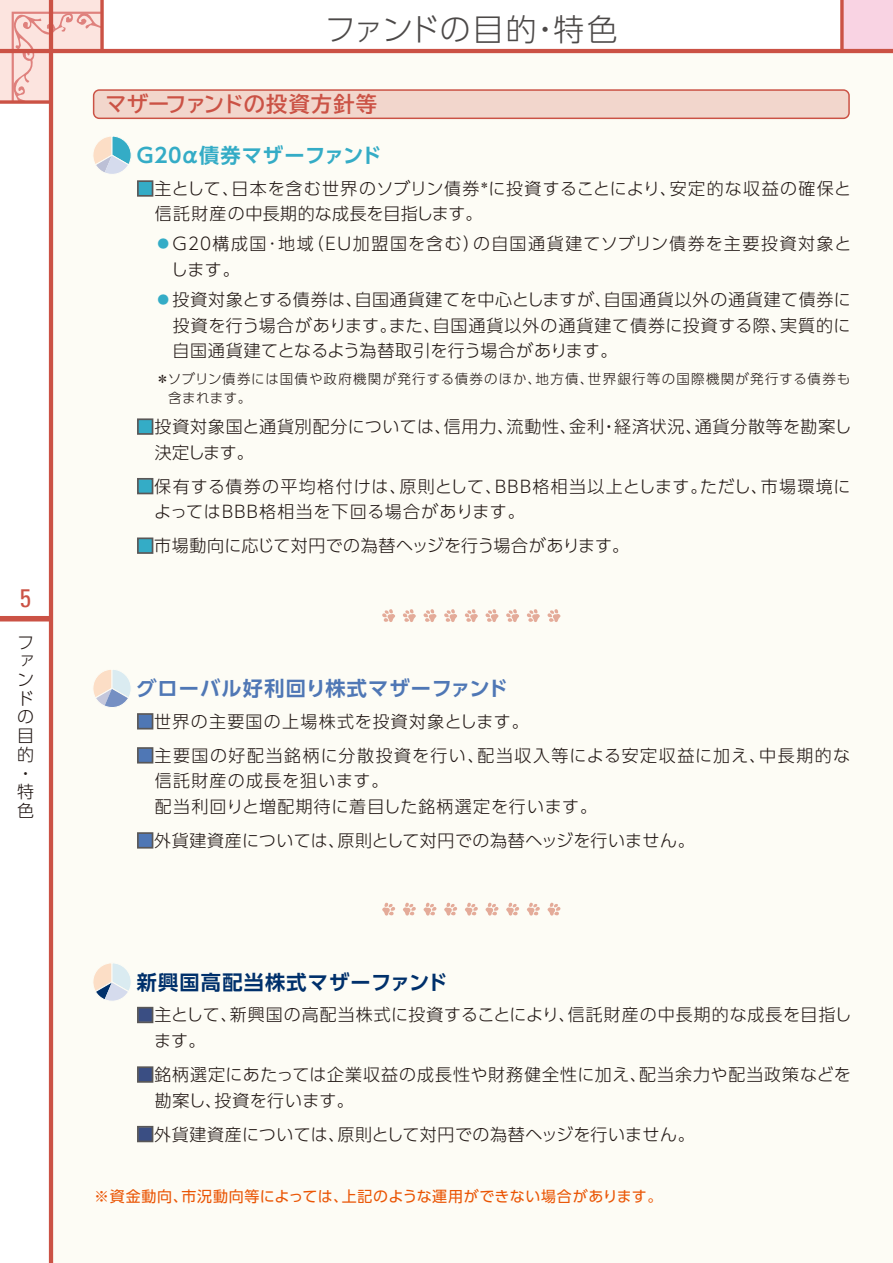
<style>
.page{position:relative;width:893px;height:1263px;background:#fff}
.page>*{position:absolute;margin:0;border:0;box-sizing:border-box;transform-origin:0 0}
.t1{font:30.9px "UD Shin Go Pro Light 90 pv RKSJ H";letter-spacing:.005em;color:#4c4948}
.t2{font:condensed 25.5px "Univers";color:#cb5245}
.t3{font:21.3px "TBUD Go Std Bold 90 pv RKSJ H";letter-spacing:.005em;color:#cb5245}
.t4{font:20.25px "UD Shin Go Pro De Bold 90 pv RKSJ H";letter-spacing:.05em;color:#4f77b5}
.t5{font:20.25px "UD Shin Go Pro De Bold 90 pv RKSJ H";letter-spacing:.06em;color:#00306b}
.t6{font:20.25px "UD Shin Go Pro De Bold 90 pv RKSJ H";letter-spacing:-.06em;color:#34acc6}
.t7{font:16.95px/18.8px "UD Shin Go Pro Light 90 pv RKSJ H";letter-spacing:.04em;color:#221815}
.t8{font:16.95px/25.5px "UD Shin Go Pro Light 90 pv RKSJ H";letter-spacing:.075em;color:#221815}
.t9{font:16.95px "UD Shin Go Pro Light 90 pv RKSJ H";letter-spacing:.02em;color:#221815}
.t10{font:16.95px "UD Shin Go Pro Light 90 pv RKSJ H";letter-spacing:.015em;color:#221815}
.t11{font:15px "UD Shin Go Pro Regular 90 pv RKSJ H";letter-spacing:.045em;color:#ea5504}
.t12{font:13.5px/18.8px "UD Shin Go Pro Light 90 pv RKSJ H";letter-spacing:.095em;color:#221815}
.s1{color:#34acc6}
.s2{color:#4f77b5}
.s3{color:#3a4e83}
</style>
<div class="page">
<div style="left:0;top:0;width:102px;height:102px;background:#fce4df"></div>
<div style="left:842px;top:0;width:51px;height:51px;background:#f9d3e3"></div>
<svg style="left:840px;top:0;width:4px;height:5px"></svg>
<div style="left:51px;top:51px;width:842px;height:1212px;background:#fdfcf5"></div>
<div style="left:0;top:616px;width:51px;height:5px;background:#cb5245"></div>
<hr style="left:49px;top:0;width:4px;height:1263px;background:#cb5245">
<hr style="left:0;top:49px;width:893px;height:4px;background:#cb5245">
<svg style="left:0;top:100px;width:7px;height:4px"></svg>
<svg style="left:100px;top:0;width:4px;height:5px"></svg>
<svg style="left:7px;top:5px;width:843px;height:114px"></svg>
<div style="left:137px;top:180px;width:16px;height:17px;border:2px solid #595757"></div>
<div style="left:137px;top:418px;width:16px;height:17px;border:2px solid #595757"></div>
<div style="left:137px;top:478px;width:16px;height:16px;border:2px solid #595757"></div>
<div style="left:137px;top:537px;width:16px;height:17px;border:2px solid #595757"></div>
<div style="left:137px;top:713px;width:16px;height:16px;border:2px solid #595757"></div>
<div style="left:137px;top:747px;width:16px;height:16px;border:2px solid #595757"></div>
<div style="left:137px;top:832px;width:16px;height:16px;border:2px solid #595757"></div>
<div style="left:137px;top:1007px;width:16px;height:16px;border:2px solid #595757"></div>
<div style="left:137px;top:1066px;width:16px;height:17px;border:2px solid #595757"></div>
<div style="left:137px;top:1126px;width:16px;height:16px;border:2px solid #595757"></div>
<svg style="left:93px;top:136px;width:39px;height:38px"></svg>
<svg style="left:93px;top:963px;width:38px;height:38px"></svg>
<svg style="left:93px;top:670px;width:38px;height:37px"></svg>
<svg style="left:444px;top:609px;width:13px;height:13px"></svg>
<svg style="left:423px;top:609px;width:14px;height:13px"></svg>
<svg style="left:403px;top:609px;width:13px;height:13px"></svg>
<svg style="left:382px;top:609px;width:13px;height:13px"></svg>
<svg style="left:547px;top:609px;width:14px;height:13px"></svg>
<svg style="left:527px;top:609px;width:13px;height:13px"></svg>
<svg style="left:506px;top:609px;width:13px;height:13px"></svg>
<svg style="left:485px;top:609px;width:14px;height:13px"></svg>
<svg style="left:465px;top:609px;width:13px;height:13px"></svg>
<svg style="left:485px;top:902px;width:14px;height:14px"></svg>
<svg style="left:506px;top:902px;width:14px;height:14px"></svg>
<svg style="left:527px;top:902px;width:13px;height:14px"></svg>
<svg style="left:547px;top:902px;width:14px;height:14px"></svg>
<svg style="left:382px;top:902px;width:14px;height:14px"></svg>
<svg style="left:403px;top:902px;width:13px;height:14px"></svg>
<svg style="left:423px;top:902px;width:14px;height:14px"></svg>
<svg style="left:444px;top:902px;width:14px;height:14px"></svg>
<svg style="left:465px;top:902px;width:13px;height:14px"></svg>
<h2 class="t2" style="left:20px;top:582px;width:13px">5</h2>
<p class="t7" style="left:17px;top:635px;width:18px">ファンドの目的・特色</p>
<h1 class="t1" style="left:325px;top:18px;width:295px">ファンドの目的・特色</h1>
<p class="t3" style="left:106px;top:96px;width:273px">マザーファンドの投資方針等</p>
<p class="t6" style="left:137px;top:148px;width:246px">G２０α債券マザーファンド</p>
<p class="t7" style="left:155px;top:178px;width:698px;line-height:25.5px;text-indent:-18px"><span class="s1">■</span>主として、日本を含む世界のソブリン債券<sup>＊</sup>に投資することにより、安定的な収益の確保と信託財産の中長期的な成長を目指します。</p>
<p class="t8" style="left:171px;top:234px;width:682px;text-indent:-16px"><span class="s1">●</span>Ｇ２０構成国･地域（ＥＵ加盟国を含む）の自国通貨建てソブリン債券を主要投資対象とします。</p>
<p class="t7" style="left:173px;top:289px;width:680px;line-height:25.5px;text-align:justify;text-indent:-18px"><span class="s1">●</span>投資対象とする債券は、自国通貨建てを中心としますが、自国通貨以外の通貨建て債券に投資を行う場合があります。また、自国通貨以外の通貨建て債券に投資する際、実質的に自国通貨建てとなるよう為替取引を行う場合があります。</p>
<p class="t12" style="left:168px;top:371px;width:684px;text-indent:-12px">＊ソブリン債券には国債や政府機関が発行する債券のほか、地方債、世界銀行等の国際機関が発行する債券も含まれます。</p>
<p class="t7" style="left:155px;top:416px;width:698px;line-height:25.5px;text-indent:-18px"><span class="s1">■</span>投資対象国と通貨別配分については、信用力、流動性、金利・経済状況、通貨分散等を勘案し決定します。</p>
<p class="t7" style="left:154px;top:476px;width:698px;line-height:25.5px;text-indent:-17px"><span class="s1">■</span>保有する債券の平均格付けは、原則として、ＢＢＢ格相当以上とします。ただし、市場環境によってはＢＢＢ格相当を下回る場合があります。</p>
<p class="t10" style="left:137px;top:539px;width:494px"><span class="s1">■</span>市場動向に応じて対円での為替ヘッジを行う場合があります。</p>
<p class="t4" style="left:136px;top:681px;width:373px">グローバル好利回り株式マザーファンド</p>
<p class="t8" style="left:137px;top:711px;width:393px"><span class="s2">■</span>世界の主要国の上場株式を投資対象とします。</p>
<p class="t8" style="left:155px;top:745px;width:697px;text-indent:-18px"><span class="s2">■</span>主要国の好配当銘柄に分散投資を行い、配当収入等による安定収益に加え、中長期的な信託財産の成長を狙います。<br>配当利回りと増配期待に着目した銘柄選定を行います。</p>
<p class="t9" style="left:137px;top:834px;width:559px"><span class="s2">■</span>外貨建資産については、原則として対円での為替ヘッジを行いません。</p>
<p class="t5" style="left:137px;top:974px;width:312px">新興国高配当株式マザーファンド</p>
<p class="t7" style="left:154px;top:1005px;width:699px;line-height:25.5px;text-indent:-17px"><span class="s3">■</span>主として、新興国の高配当株式に投資することにより、信託財産の中長期的な成長を目指します。</p>
<p class="t7" style="left:155px;top:1064px;width:697px;line-height:25.5px;text-indent:-18px"><span class="s3">■</span>銘柄選定にあたっては企業収益の成長性や財務健全性に加え、配当余力や配当政策などを勘案し、投資を行います。</p>
<p class="t9" style="left:137px;top:1128px;width:559px"><span class="s3">■</span>外貨建資産については、原則として対円での為替ヘッジを行いません。</p>
<p class="t11" style="left:94px;top:1191px;width:570px">※資金動向、市況動向等によっては、上記のような運用ができない場合があります。</p>
</div>
